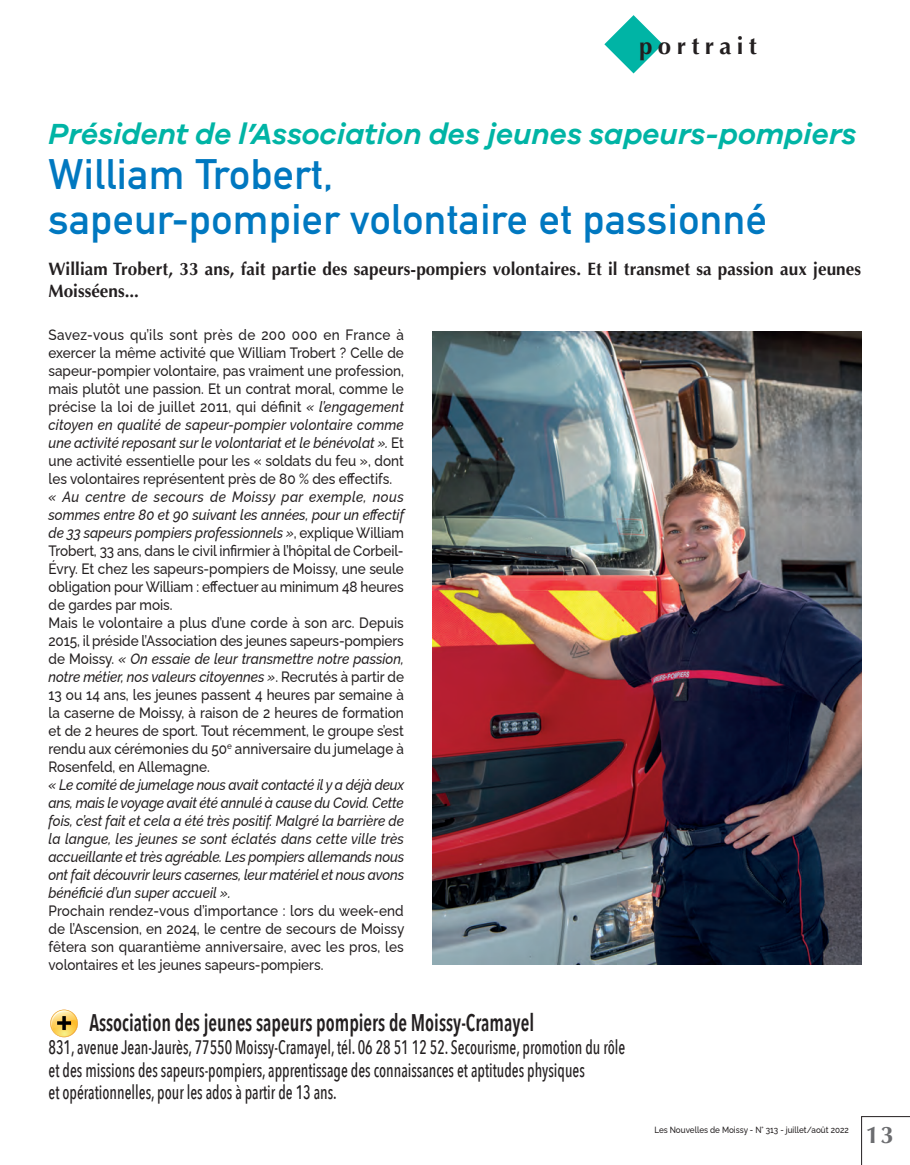
<style>
.page{position:relative;width:910px;height:1165px;background:#fff}
.page>*{position:absolute;margin:0;border:0;box-sizing:border-box;transform-origin:0 0}
.t1{font:700 42px/45px "DIN Alternate";letter-spacing:.01em;color:#0078c0}
.t2{font:italic 600 30px "Galano Grotesque";color:#00b4a5}
.t3{font:25.05px "Myriad Pro";color:#0097cf}
.t4{font:600 24px "Avenir Next Condensed";color:#231f20;scale:.8 1}
.t5{font:700 24px "Optima";letter-spacing:.225em;color:#231f20}
.t6{font:700 24px "Optima";color:#6c6d70}
.t7{font:500 19.5px/22.5px "Avenir Next Condensed";color:#231f20;scale:.8 1}
.t8{font:700 18px/22.5px "Optima";letter-spacing:.005em;color:#231f20;scale:.95 1}
.t9{font:500 15px/18px "Raleway";color:#231f20;text-align:justify;scale:.9 1}
.t10{font:italic 500 15px/18px "Raleway";letter-spacing:-.01em;color:#231f20;text-align:justify;scale:.9 1}
.t11{font:500 9px "Raleway";color:#231f20;scale:.9 1}
.s1{font-style:italic}
</style>
<div class="page">
<svg style="left:604px;top:15px;width:58px;height:58px"></svg>
<img style="left:432px;top:331px;width:429px;height:632px">
<svg style="left:50px;top:1009px;width:28px;height:28px"></svg>
<svg style="left:861px;top:1116px;width:49px;height:49px"></svg>
<h3 class="t5" style="left:639px;top:32px;width:119px">portrait</h3>
<h2 class="t2" style="left:49px;top:115px;width:809px">Président de l’Association des jeunes sapeurs-pompiers</h2>
<h1 class="t1" style="left:49px;top:148px;width:719px">William Trobert,<br>sapeur-pompier volontaire et passionné</h1>
<p class="t8" style="left:49px;top:257px;width:856px">William Trobert, 33 ans, fait partie des sapeurs-pompiers volontaires. Et il transmet sa passion aux jeunes<br>Moisséens...</p>
<p class="t9" style="left:49px;top:324px;width:396px">Savez-vous qu’ils sont près de 200 000 en France à exercer la même activité que William Trobert ? Celle de sapeur-pompier volontaire, pas vraiment une profession, mais plutôt une passion. Et un contrat moral, comme le précise la loi de juillet 2011, qui définit <span class="s1">« l’engagement citoyen en qualité de sapeur-pompier volontaire comme une activité reposant sur le volontariat et le bénévolat ».</span> Et une activité essentielle pour les « soldats du feu », dont les volontaires représentent près de 80 % des effectifs.</p>
<p class="t9" style="left:49px;top:486px;width:396px;text-align:left"><span class="s1">« Au centre de secours de Moissy par exemple, nous sommes entre 80 et 90 suivant les années, pour un effectif de 33 sapeurs pompiers professionnels »</span>, explique William Trobert, 33 ans, dans le civil infirmier à l’hôpital de Corbeil-Évry. Et chez les sapeurs-pompiers de Moissy, une seule obligation pour William : effectuer au minimum 48 heures de gardes par mois.<br>Mais le volontaire a plus d’une corde à son arc. Depuis 2015, il préside l’Association des jeunes sapeurs-pompiers de Moissy. <span class="s1">« On essaie de leur transmettre notre passion, notre métier, nos valeurs citoyennes »</span>. Recrutés à partir de 13 ou 14 ans, les jeunes passent 4 heures par semaine à la caserne de Moissy, à raison de 2 heures de formation et de 2 heures de sport. Tout récemment, le groupe s’est rendu aux cérémonies du 50<sup>e</sup> anniversaire du jumelage à Rosenfeld, en Allemagne.</p>
<p class="t10" style="left:49px;top:774px;width:396px">« Le comité de jumelage nous avait contacté il y a déjà deux ans, mais le voyage avait été annulé à cause du Covid. Cette fois, c’est fait et cela a été très positif. Malgré la barrière de la langue, les jeunes se sont éclatés dans cette ville très accueillante et très agréable. Les pompiers allemands nous ont fait découvrir leurs casernes, leur matériel et nous avons bénéficié d’un super accueil ».</p>
<p class="t9" style="left:49px;top:900px;width:397px">Prochain rendez-vous d’importance : lors du week-end de l’Ascension, en 2024, le centre de secours de Moissy fêtera son quarantième anniversaire, avec les pros, les volontaires et les jeunes sapeurs-pompiers.</p>
<h3 class="t4" style="left:89px;top:1002px;width:557px">Association des jeunes sapeurs pompiers de Moissy-Cramayel</h3>
<p class="t7" style="left:49px;top:1035px;width:722px">831, avenue Jean-Jaurès, 77550 Moissy-Cramayel, tél. 06 28 51 12 52. Secourisme, promotion du rôle et des missions des sapeurs-pompiers, apprentissage des connaissances et aptitudes physiques<br>et opérationnelles, pour les ados à partir de 13 ans.</p>
<h3 class="t3" style="left:57px;top:1046px;width:17px">+</h3>
<p class="t11" style="left:654px;top:1122px;width:217px">Les Nouvelles de Moissy - N° 313 - juillet/août 2022</p>
<h3 class="t6" style="left:865px;top:1120px;width:29px">13</h3>
</div>
